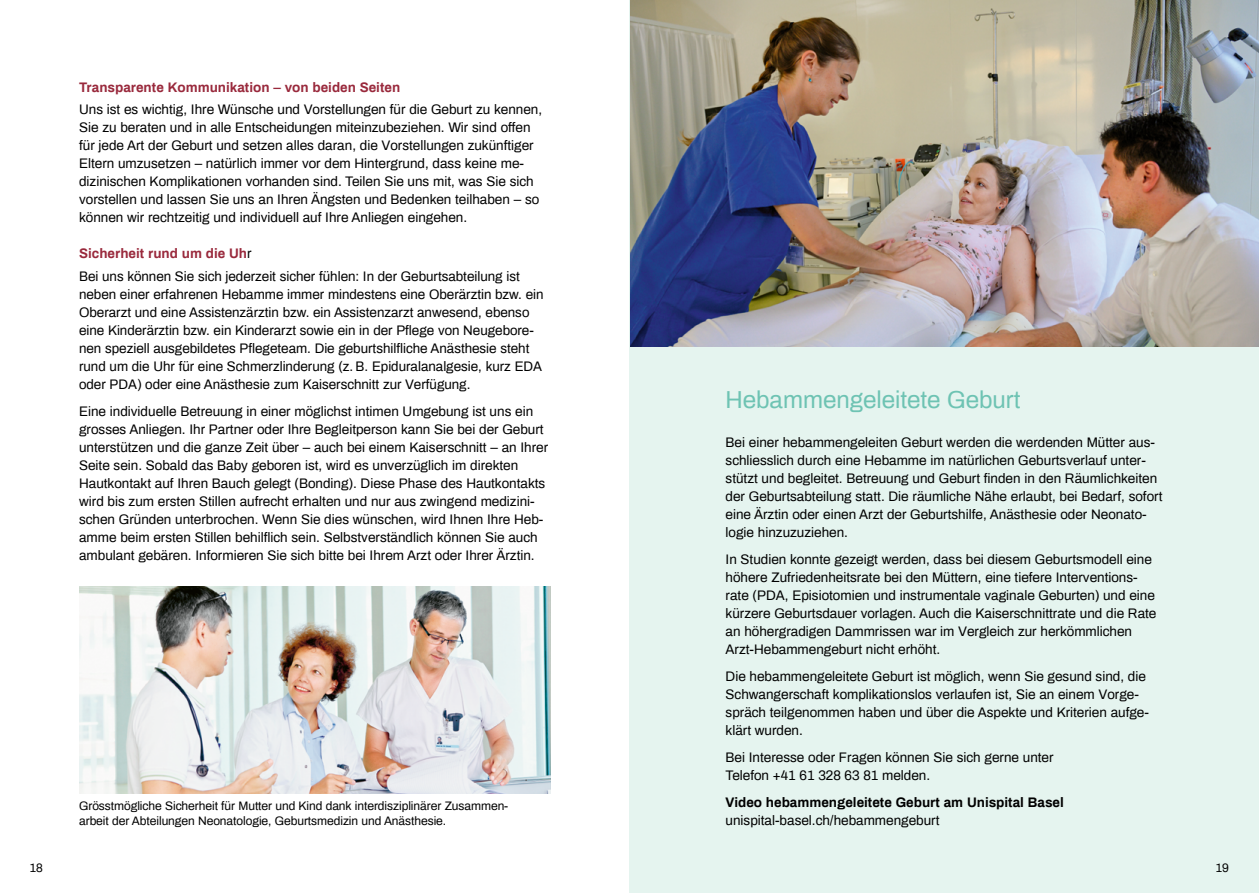
<style>
.page{position:relative;width:1259px;height:893px;background:#fff}
.page>*{position:absolute;margin:0;border:0;box-sizing:border-box;transform-origin:0 0}
.Titel{font:24px "Archivo";color:#6ec3b3}
.Lauftext_-_AR_R_9Pt{font:13.5px/18px "Archivo";color:#000}
.Lauftext_-_AR_R_9Pt-2{font:700 13.5px/18px "Archivo";color:#000}
.Lauftext_-_AR_R_9Pt-3{font:700 13.5px "Archivo";color:#99293c}
.t1{font:12px/15px "Archivo";letter-spacing:-.005em;color:#000}
.s1{font-weight:400;color:#000}
.s2{font-weight:400}
</style>
<div class="page">
<div style="left:630px;top:0;width:629px;height:893px;background:#e5f4ef"></div>
<img style="left:630px;top:0;width:629px;height:347px">
<img style="left:79px;top:587px;width:471px;height:206px">
<p class="Lauftext_-_AR_R_9Pt-3" style="left:79px;top:77px;width:323px">Transparente Kommunikation – von beiden Seiten</p>
<p class="Lauftext_-_AR_R_9Pt" style="left:79px;top:100px;width:464px">Uns ist es wichtig, Ihre Wünsche und Vorstellungen für die Geburt zu kennen, Sie zu beraten und in alle Entscheidungen miteinzubeziehen. Wir sind offen für jede Art der Geburt und setzen alles daran, die Vorstellungen zukünftiger Eltern umzusetzen – natürlich immer vor dem Hintergrund, dass keine me&shy;dizinischen Komplikationen vorhanden sind. Teilen Sie uns mit, was Sie sich vorstellen und lassen Sie uns an Ihren Ängsten und Bedenken teilhaben – so können wir rechtzeitig und individuell auf Ihre Anliegen eingehen.</p>
<p class="Lauftext_-_AR_R_9Pt-3" style="left:79px;top:244px;width:174px">Sicherheit rund um die Uh<span class="s1">r</span></p>
<p class="Lauftext_-_AR_R_9Pt" style="left:79px;top:266px;width:466px">Bei uns können Sie sich jederzeit sicher fühlen: In der Geburtsabteilung ist neben einer erfahrenen Hebamme immer mindestens eine Oberärztin bzw. ein Oberarzt und eine Assistenzärztin bzw. ein Assistenzarzt anwesend, ebenso eine Kinderärztin bzw. ein Kinderarzt sowie ein in der Pflege von Neugebore&shy;nen speziell ausgebildetes Pflegeteam. Die geburtshilfliche Anästhesie steht rund um die Uhr für eine Schmerzlinderung (z. B. Epiduralanalgesie, kurz EDA oder PDA) oder eine Anästhesie zum Kaiserschnitt zur Verfügung.</p>
<p class="Lauftext_-_AR_R_9Pt" style="left:79px;top:401px;width:470px">Eine individuelle Betreuung in einer möglichst intimen Umgebung ist uns ein grosses Anliegen. Ihr Partner oder Ihre Begleitperson kann Sie bei der Geburt unterstützen und die ganze Zeit über – auch bei einem Kaiserschnitt – an Ihrer Seite sein. Sobald das Baby geboren ist, wird es unverzüglich im direkten Hautkontakt auf Ihren Bauch gelegt (Bonding). Diese Phase des Hautkontakts wird bis zum ersten Stillen aufrecht erhalten und nur aus zwingend medizini&shy;schen Gründen unterbrochen. Wenn Sie dies wünschen, wird Ihnen Ihre Heb&shy;amme beim ersten Stillen behilflich sein. Selbstverständlich können Sie auch ambulant gebären. Informieren Sie sich bitte bei Ihrem Arzt oder Ihrer Ärztin.</p>
<p class="t1" style="left:29px;top:860px;width:15px">18</p>
<p class="t1" style="left:79px;top:797px;width:431px">Grösstmögliche Sicherheit für Mutter und Kind dank interdisziplinärer Zusammen&shy;arbeit der Abteilungen Neonatologie, Geburtsmedizin und Anästhesie.</p>
<p class="Titel" style="left:725px;top:382px;width:296px">Hebammengeleitete Geburt</p>
<p class="Lauftext_-_AR_R_9Pt" style="left:725px;top:433px;width:438px">Bei einer hebammengeleiten Geburt werden die werdenden Mütter aus&shy;schliesslich durch eine Hebamme im natürlichen Geburtsverlauf unter&shy;stützt und begleitet. Betreuung und Geburt finden in den Räumlichkeiten der Geburtsabteilung statt. Die räumliche Nähe erlaubt, bei Bedarf, sofort eine Ärztin oder einen Arzt der Geburtshilfe, Anästhesie oder Neonato&shy;logie hinzuzuziehen.</p>
<p class="Lauftext_-_AR_R_9Pt" style="left:725px;top:550px;width:432px">In Studien konnte gezeigt werden, dass bei diesem Geburtsmodell eine höhere Zufriedenheitsrate bei den Müttern, eine tiefere Interventions&shy;rate (PDA, Episiotomien und instrumentale vaginale Geburten) und eine kürzere Geburtsdauer vorlagen. Auch die Kaiserschnittrate und die Rate an höhergradigen Dammrissen war im Vergleich zur herkömmlichen Arzt-Hebammengeburt nicht erhöht.</p>
<p class="Lauftext_-_AR_R_9Pt" style="left:725px;top:667px;width:425px">Die hebammengeleitete Geburt ist möglich, wenn Sie gesund sind, die Schwangerschaft komplikationslos verlaufen ist, Sie an einem Vorge&shy;spräch teilgenommen haben und über die Aspekte und Kriterien aufge&shy;klärt wurden.</p>
<p class="Lauftext_-_AR_R_9Pt" style="left:725px;top:748px;width:329px">Bei Interesse oder Fragen können Sie sich gerne unter<br>Telefon +41 61 328 63 81 melden.</p>
<p class="Lauftext_-_AR_R_9Pt-2" style="left:725px;top:793px;width:340px">Video hebammengeleitete Geburt am Unispital Basel <span class="s2">unispital-basel.ch/hebammengeburt</span></p>
<p class="t1" style="left:1215px;top:860px;width:15px">19</p>
</div>
